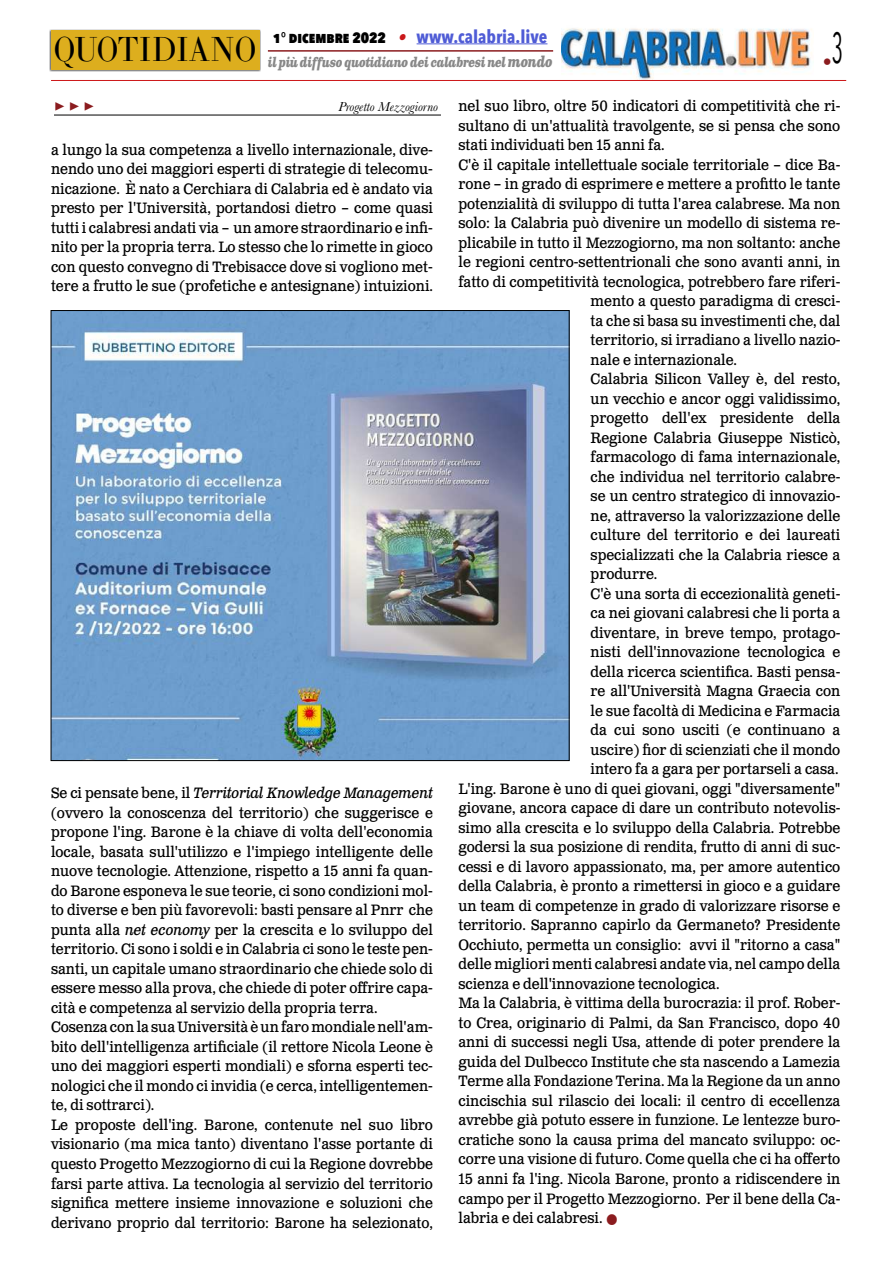
<style>
.page{position:relative;width:893px;height:1263px;background:#fff}
.page>*{position:absolute;margin:0;border:0;box-sizing:border-box;transform-origin:0 0}
.t1{font:34.2px "LTC Bodoni 175 Pro";color:#000;scale:.88 1}
.t2{font:700 18px "Avenir Next Condensed";color:#4f5cd6}
.t3{font:700 18px "Minion Pro";color:#8b1c1f}
.t4{font:18px "Avenir Next Condensed";color:#8b1c1f}
.t5{font:15px/19.5px "Clarendon Text Pro";color:#000;text-align:justify;scale:.92 1}
.t6{font:italic 700 13.5px "Clarendon Text Pro";letter-spacing:-.05em;color:#878787;scale:.79 1}
.t7{font:italic 13.5px "Baskerville";color:#000}
.s1{font-weight:800;font-size:15px;color:#000}
.s2{font-family:"Clarendon Text Pro";font-style:italic;font-size:16.5px;color:#ca181a}
.s3{font-size:15px}
.s4{font-style:italic}
</style>
<div class="page">
<img style="left:561px;top:28px;width:251px;height:52px">
<hr style="left:51px;top:80px;width:795px;height:1px;background:#cd1719">
<div style="left:49px;top:29px;width:212px;height:43px;background:#000;opacity:.75"></div>
<div style="left:51px;top:31px;width:208px;height:39px;background:#ddae1e"></div>
<hr style="left:417px;top:43px;width:130px;height:1px;background:#4f5cd6">
<hr style="left:268px;top:50px;width:285px;height:2px;background:#8b1c1f">
<hr style="left:54px;top:115px;width:387px;height:1px;background:#000">
<img style="left:53px;top:312px;width:514px;height:447px">
<h1 class="t1" style="left:54px;top:27px;width:232px">QUOTIDIANO</h1>
<p class="t2" style="left:273px;top:25px;width:276px"><span class="s1">1° DICEMBRE 2022</span> <span class="s2">•</span> www.calabria.live</p>
<p class="t6" style="left:268px;top:53px;width:362px">il più diffuso quotidiano dei calabresi nel <span class="s3">mondo</span></p>
<p class="t4" style="left:823px;top:46px;width:22px">•<sup>3</sup></p>
<p class="t3" style="left:54px;top:92px;width:42px">▶ ▶ ▶</p>
<p class="t7" style="left:338px;top:97px;width:101px">Progetto Mezzogiorno</p>
<p class="t5" style="left:51px;top:141px;width:417px">a lungo la sua competenza a livello internazionale, dive&shy;nendo uno dei maggiori esperti di strategie di telecomu&shy;nicazione. È nato a Cerchiara di Calabria ed è andato via presto per l'Università, portandosi dietro – come quasi tutti i calabresi andati via – un amore straordinario e infi&shy;nito per la propria terra. Lo stesso che lo rimette in gioco con questo convegno di Trebisacce dove si vogliono met&shy;tere a frutto le sue (profetiche e antesignane) intuizioni.</p>
<p class="t5" style="left:51px;top:784px;width:417px;text-align:left">Se ci pensate bene, il <span class="s4">Territorial Knowledge Management </span>(ovvero la conoscenza del territorio) che suggerisce e propone l'ing. Barone è la chiave di volta dell'economia locale, basata sull'utilizzo e l'impiego intelligente delle nuove tecnologie. Attenzione, rispetto a 15 anni fa quan&shy;do Barone esponeva le sue teorie, ci sono condizioni mol&shy;to diverse e ben più favorevoli: basti pensare al Pnrr che punta alla <span class="s4">net economy</span> per la crescita e lo sviluppo del territorio. Ci sono i soldi e in Calabria ci sono le teste pen&shy;santi, un capitale umano straordinario che chiede solo di essere messo alla prova, che chiede di poter offrire capa&shy;cità e competenza al servizio della propria terra.<br>Cosenza con la sua Università è un faro mondiale nell'am&shy;bito dell'intelligenza artificiale (il rettore Nicola Leone è uno dei maggiori esperti mondiali) e sforna esperti tec&shy;nologici che il mondo ci invidia (e cerca, intelligentemen&shy;te, di sottrarci).<br>Le proposte dell'ing. Barone, contenute nel suo libro visionario (ma mica tanto) diventano l'asse portante di questo Progetto Mezzogiorno di cui la Regione dovrebbe farsi parte attiva. La tecnologia al servizio del territorio significa mettere insieme innovazione e soluzioni che derivano proprio dal territorio: Barone ha selezionato,</p>
<p class="t5" style="left:458px;top:97px;width:417px">nel suo libro, oltre 50 indicatori di competitività che ri-</p>
<p class="t5" style="left:458px;top:117px;width:417px">sultano di un'attualità travolgente, se si pensa che sono</p>
<p class="t5" style="left:458px;top:136px;width:226px">stati individuati ben 15 anni fa.</p>
<p class="t5" style="left:458px;top:156px;width:417px">C'è il capitale intellettuale sociale territoriale – dice Ba-</p>
<p class="t5" style="left:458px;top:175px;width:417px">rone – in grado di esprimere e mettere a profitto le tante</p>
<p class="t5" style="left:458px;top:195px;width:417px">potenzialità di sviluppo di tutta l'area calabrese. Ma non</p>
<p class="t5" style="left:458px;top:214px;width:417px">solo: la Calabria può divenire un modello di sistema re-</p>
<p class="t5" style="left:458px;top:234px;width:417px">plicabile in tutto il Mezzogiorno, ma non soltanto: anche</p>
<p class="t5" style="left:458px;top:253px;width:417px">le regioni centro-settentrionali che sono avanti anni, in</p>
<p class="t5" style="left:458px;top:273px;width:417px">fatto di competitività tecnologica, potrebbero fare riferi-</p>
<p class="t5" style="left:591px;top:292px;width:273px">mento a questo paradigma di cresci-</p>
<p class="t5" style="left:591px;top:312px;width:273px">ta che si basa su investimenti che, dal</p>
<p class="t5" style="left:591px;top:331px;width:273px">territorio, si irradiano a livello nazio-</p>
<p class="t5" style="left:591px;top:351px;width:161px">nale e internazionale.</p>
<p class="t5" style="left:591px;top:370px;width:273px">Calabria Silicon Valley è, del resto,</p>
<p class="t5" style="left:591px;top:390px;width:273px">un vecchio e ancor oggi validissimo,</p>
<p class="t5" style="left:591px;top:409px;width:273px">progetto dell'ex presidente della</p>
<p class="t5" style="left:591px;top:429px;width:273px">Regione Calabria Giuseppe Nisticò,</p>
<p class="t5" style="left:591px;top:448px;width:273px">farmacologo di fama internazionale,</p>
<p class="t5" style="left:591px;top:468px;width:273px">che individua nel territorio calabre-</p>
<p class="t5" style="left:591px;top:487px;width:273px">se un centro strategico di innovazio-</p>
<p class="t5" style="left:591px;top:507px;width:273px">ne, attraverso la valorizzazione delle</p>
<p class="t5" style="left:591px;top:526px;width:273px">culture del territorio e dei laureati</p>
<p class="t5" style="left:591px;top:546px;width:273px">specializzati che la Calabria riesce a</p>
<p class="t5" style="left:591px;top:565px;width:74px">produrre.</p>
<p class="t5" style="left:591px;top:585px;width:273px">C'è una sorta di eccezionalità geneti-</p>
<p class="t5" style="left:591px;top:604px;width:273px">ca nei giovani calabresi che li porta a</p>
<p class="t5" style="left:591px;top:624px;width:273px">diventare, in breve tempo, protago-</p>
<p class="t5" style="left:591px;top:643px;width:273px">nisti dell'innovazione tecnologica e</p>
<p class="t5" style="left:591px;top:663px;width:273px">della ricerca scientifica. Basti pensa-</p>
<p class="t5" style="left:591px;top:682px;width:273px">re all'Università Magna Graecia con</p>
<p class="t5" style="left:591px;top:702px;width:273px">le sue facoltà di Medicina e Farmacia</p>
<p class="t5" style="left:591px;top:721px;width:273px">da cui sono usciti (e continuano a</p>
<p class="t5" style="left:591px;top:741px;width:273px">uscire) fior di scienziati che il mondo</p>
<p class="t5" style="left:591px;top:760px;width:271px">intero fa a gara per portarseli a casa.</p>
<p class="t5" style="left:458px;top:780px;width:417px">L'ing. Barone è uno di quei giovani, oggi "diversamente"</p>
<p class="t5" style="left:458px;top:799px;width:417px">giovane, ancora capace di dare un contributo notevolis-</p>
<p class="t5" style="left:458px;top:819px;width:417px">simo alla crescita e lo sviluppo della Calabria. Potrebbe</p>
<p class="t5" style="left:458px;top:838px;width:417px">godersi la sua posizione di rendita, frutto di anni di suc-</p>
<p class="t5" style="left:458px;top:858px;width:417px">cessi e di lavoro appassionato, ma, per amore autentico</p>
<p class="t5" style="left:458px;top:877px;width:417px">della Calabria, è pronto a rimettersi in gioco e a guidare</p>
<p class="t5" style="left:458px;top:897px;width:417px">un team di competenze in grado di valorizzare risorse e</p>
<p class="t5" style="left:458px;top:916px;width:417px">territorio. Sapranno capirlo da Germaneto? Presidente</p>
<p class="t5" style="left:458px;top:936px;width:417px">Occhiuto, permetta un consiglio: avvi il "ritorno a casa"</p>
<p class="t5" style="left:458px;top:955px;width:417px">delle migliori menti calabresi andate via, nel campo della</p>
<p class="t5" style="left:458px;top:975px;width:285px">scienza e dell'innovazione tecnologica.</p>
<p class="t5" style="left:458px;top:994px;width:417px">Ma la Calabria, è vittima della burocrazia: il prof. Rober-</p>
<p class="t5" style="left:458px;top:1014px;width:417px">to Crea, originario di Palmi, da San Francisco, dopo 40</p>
<p class="t5" style="left:458px;top:1033px;width:417px">anni di successi negli Usa, attende di poter prendere la</p>
<p class="t5" style="left:458px;top:1053px;width:417px">guida del Dulbecco Institute che sta nascendo a Lamezia</p>
<p class="t5" style="left:458px;top:1072px;width:417px">Terme alla Fondazione Terina. Ma la Regione da un anno</p>
<p class="t5" style="left:458px;top:1092px;width:417px">cincischia sul rilascio dei locali: il centro di eccellenza</p>
<p class="t5" style="left:458px;top:1111px;width:417px">avrebbe già potuto essere in funzione. Le lentezze buro-</p>
<p class="t5" style="left:458px;top:1131px;width:417px">cratiche sono la causa prima del mancato sviluppo: oc-</p>
<p class="t5" style="left:458px;top:1150px;width:417px">corre una visione di futuro. Come quella che ci ha offerto</p>
<p class="t5" style="left:458px;top:1170px;width:417px">15 anni fa l'ing. Nicola Barone, pronto a ridiscendere in</p>
<p class="t5" style="left:458px;top:1189px;width:417px">campo per il Progetto Mezzogiorno. Per il bene della Ca-</p>
<p class="t5" style="left:458px;top:1209px;width:158px">labria e dei calabresi.</p>
</div>
